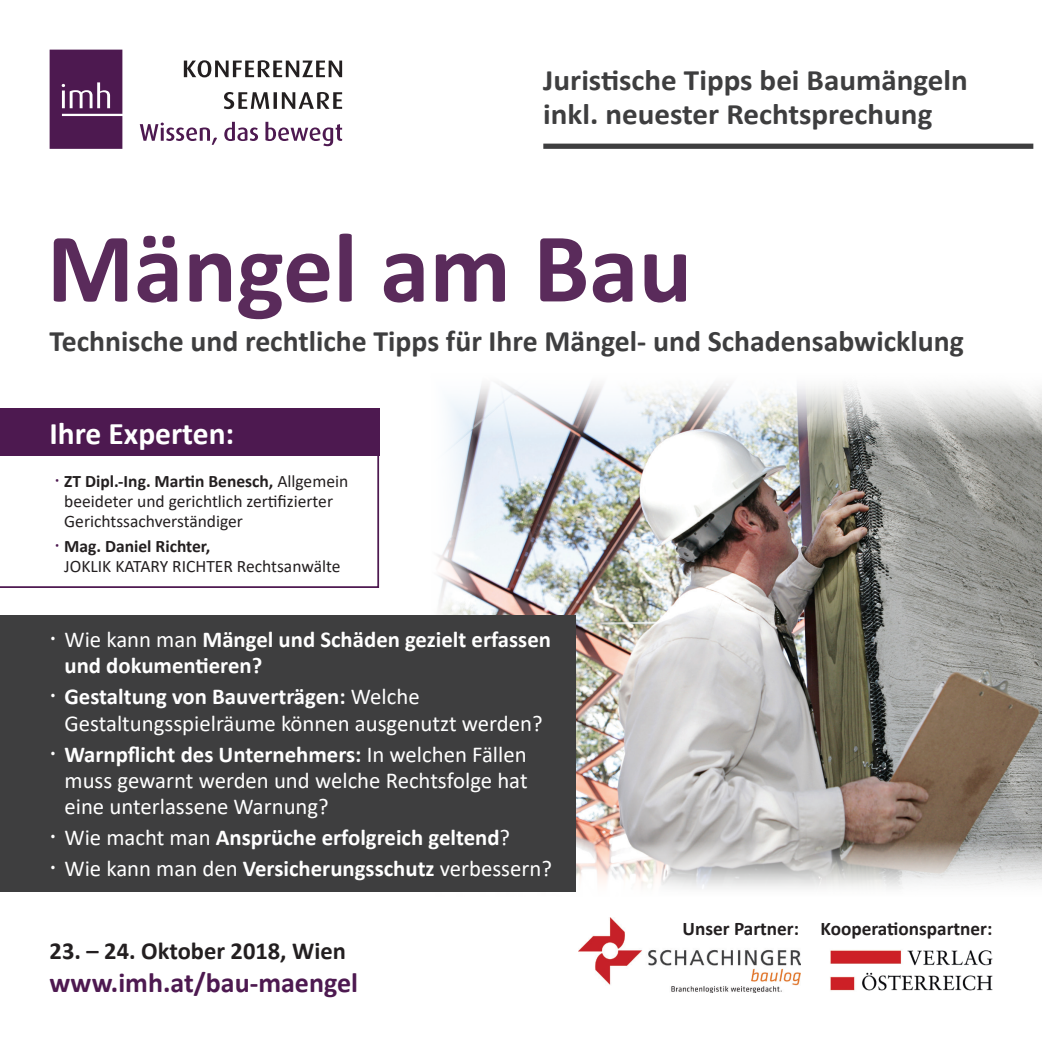
<style>
.page{position:relative;width:1042px;height:1042px;background:#fff}
.page>*{position:absolute;margin:0;border:0;box-sizing:border-box;transform-origin:0 0}
.t1{font:700 99.75px "Calibri";color:#5a2b5b}
.t2{font:700 31.5px "Calibri";color:#fff}
.t3{font:700 29.75px "Calibri";color:#3e3e3f}
.t4{font:700 29.75px/34.1px "Calibri";color:#3e3e3f;scale:1.04 1}
.t5{font:700 28px "Calibri";color:#4d1950}
.t6{font:700 24.5px "Calibri";color:#231f20}
.t7{font:22.75px/26.2px "Calibri";color:#fff}
.t8{font:700 22.75px/26.1px "Calibri";color:#fff}
.t9{font:700 19.25px "Calibri";color:#231f20}
.t10{font:17.5px/20.1px "Calibri";color:#231f20}
.t11{font:700 17.5px "Calibri";color:#231f20}
.s1{font-weight:700}
.s2{font-weight:400}
</style>
<div class="page">
<img style="left:427px;top:384px;width:615px;height:508px">
<div style="left:543px;top:144px;width:490px;height:5px;background:#3e3e3f"></div>
<div style="left:0;top:615px;width:575px;height:276px;background:#3e3e3f"></div>
<svg style="left:0;top:456px;width:379px;height:132px"></svg>
<div style="left:0;top:408px;width:379px;height:48px;background:#4d1950"></div>
<svg style="left:50px;top:50px;width:72px;height:99px;background:#59295c"></svg>
<svg style="left:224px;top:92px;width:118px;height:17px"></svg>
<svg style="left:184px;top:60px;width:158px;height:17px"></svg>
<svg style="left:140px;top:123px;width:77px;height:22px"></svg>
<svg style="left:224px;top:122px;width:34px;height:19px"></svg>
<svg style="left:265px;top:122px;width:77px;height:24px"></svg>
<img style="left:579px;top:918px;width:221px;height:74px">
<img style="left:830px;top:950px;width:163px;height:41px">
<h3 class="t4" style="left:543px;top:63px;width:410px">Juristische Tipps bei Baumängeln inkl. neuester Rechtsprechung</h3>
<h1 class="t1" style="left:47px;top:198px;width:647px">Mängel am Bau</h1>
<h3 class="t3" style="left:50px;top:320px;width:915px">Technische und rechtliche Tipps für Ihre Mängel- und Schadensabwicklung</h3>
<h2 class="t2" style="left:49px;top:411px;width:186px">Ihre Experten:</h2>
<p class="t10" style="left:64px;top:470px;width:285px"><span class="s1">ZT Dipl.-Ing. Martin Benesch,</span> Allgemein beeideter und gerichtlich zertifizierter<br>Gerichtssachverständiger</p>
<p class="t11" style="left:64px;top:534px;width:148px">Mag. Daniel Richter,</p>
<p class="t10" style="left:64px;top:556px;width:278px">JOKLIK KATARY RICHTER Rechtsanwälte</p>
<p class="t8" style="left:64px;top:626px;width:488px"><span class="s2">Wie kann man</span> Mängel und Schäden gezielt erfassen und dokumentieren?</p>
<p class="t7" style="left:64px;top:683px;width:479px"><span class="s1">Gestaltung von Bauverträgen:</span> Welche<br>Gestaltungsspielräume können ausgenutzt werden?</p>
<p class="t7" style="left:64px;top:740px;width:465px;text-align:justify"><span class="s1">Warnpflicht des Unternehmers:</span> In welchen Fällen muss gewarnt werden und welche Rechtsfolge hat eine unterlassene Warnung?</p>
<p class="t8" style="left:64px;top:821px;width:489px;line-height:31.2px"><span class="s2">Wie macht man</span> Ansprüche erfolgreich geltend<span class="s2">?<br>Wie kann man den</span> Versicherungsschutz <span class="s2">verbessern?</span></p>
<p class="t6" style="left:50px;top:933px;width:298px">23. – 24. Oktober 2018, Wien</p>
<p class="t5" style="left:50px;top:963px;width:310px">www.imh.at/bau-maengel</p>
<p class="t9" style="left:682px;top:915px;width:311px">Unser Partner: Kooperationspartner:</p>
</div>
